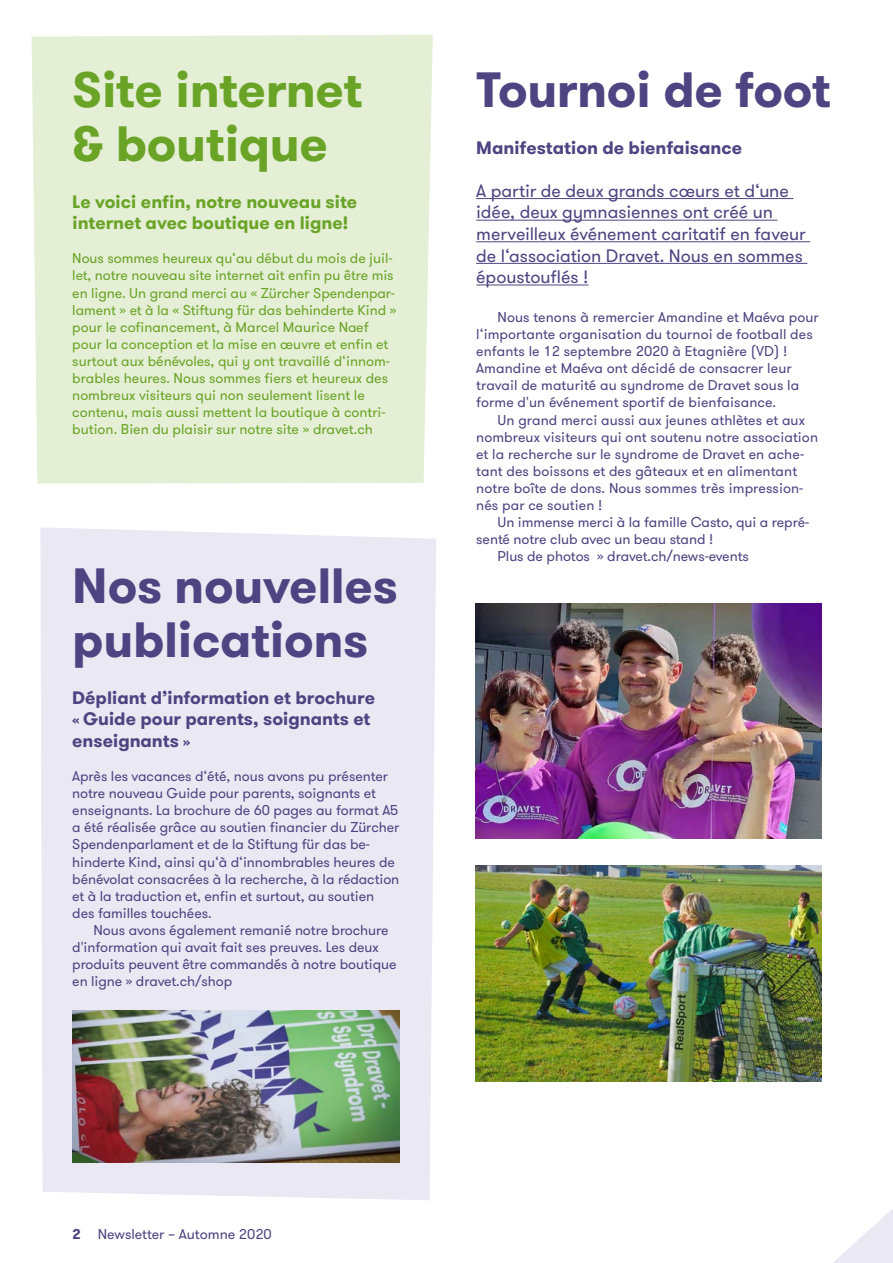
<style>
.page{position:relative;width:893px;height:1263px;background:#fff}
.page>*{position:absolute;margin:0;border:0;box-sizing:border-box;transform-origin:0 0}
.t1{font:700 49.5px/54px "GT Walsheim";letter-spacing:-.01em;color:#4e4482}
.t2{font:700 49.5px/54px "GT Walsheim";letter-spacing:-.01em;color:#6aa426}
.t3{font:18px/21.6px "GT Walsheim";letter-spacing:-.005em;color:#4e4482}
.t4{font:700 18px/21.6px "GT Walsheim";letter-spacing:-.005em;color:#4e4482}
.t5{font:700 18px/21.6px "GT Walsheim";letter-spacing:-.005em;color:#6aa426}
.t6{font:14.25px/17.1px "GT Walsheim";letter-spacing:-.005em;color:#4e4482}
.t7{font:14.25px/17.1px "GT Walsheim";color:#6aa426}
.s1{font-size:14.25px}
.s2{font-weight:700}
</style>
<div class="page">
<svg style="left:833px;top:1209px;width:60px;height:54px"></svg>
<div style="left:40px;top:527px;width:396px;height:673px;background:#eae9f3"></div>
<div style="left:32px;top:35px;width:401px;height:449px;background:#e4efd6"></div>
<img style="left:476px;top:604px;width:345px;height:234px">
<hr style="left:476px;top:198px;width:317px;height:1px;background:#4e4482">
<hr style="left:476px;top:220px;width:301px;height:1px;background:#4e4482">
<hr style="left:476px;top:241px;width:334px;height:1px;background:#4e4482">
<hr style="left:476px;top:263px;width:331px;height:1px;background:#4e4482">
<hr style="left:476px;top:284px;width:113px;height:1px;background:#4e4482">
<img style="left:476px;top:865px;width:345px;height:217px">
<img style="left:72px;top:1010px;width:328px;height:152px">
<h1 class="t2" style="left:72px;top:63px;width:292px">Site internet &amp; boutique</h1>
<h1 class="t1" style="left:476px;top:63px;width:356px">Tournoi de foot</h1>
<p class="t4" style="left:476px;top:137px;width:267px">Manifestation de bienfaisance</p>
<p class="t3" style="left:476px;top:180px;width:331px">A partir de deux grands cœurs et d‘une idée, deux gymnasiennes ont créé un merveilleux événement caritatif en faveur de l‘association Dravet. Nous en sommes époustouflés !</p>
<p class="t6" style="left:476px;top:309px;width:344px;text-indent:21px">Nous tenons à remercier Amandine et Maéva pour l‘importante organisation du tournoi de football des enfants le 12 septembre 2020 à Etagnière (VD) !<br>Amandine et Maéva ont décidé de consacrer leur travail de maturité au syndrome de Dravet sous la forme d'un événement sportif de bienfaisance.</p>
<p class="t6" style="left:476px;top:411px;width:343px;text-indent:21px">Un grand merci aussi aux jeunes athlètes et aux nombreux visiteurs qui ont soutenu notre association et la recherche sur le syndrome de Dravet en ache&shy;tant des boissons et des gâteaux et en alimentant notre boîte de dons. Nous sommes très impression&shy;nés par ce soutien !</p>
<p class="t6" style="left:497px;top:514px;width:313px">Un immense merci à la famille Casto, qui a repré-</p>
<p class="t6" style="left:476px;top:531px;width:238px">senté notre club avec un beau stand !</p>
<p class="t6" style="left:497px;top:548px;width:253px">Plus de photos » dravet.ch/news-events</p>
<p class="t5" style="left:72px;top:191px;width:286px">Le voici enfin, notre nouveau site internet avec boutique en ligne!</p>
<p class="t7" style="left:72px;top:250px;width:326px">Nous sommes heureux qu‘au début du mois de juil&shy;let, notre nouveau site internet ait enfin pu être mis en ligne. Un grand merci au « Zürcher Spendenpar&shy;lament » et à la « Stiftung für das behinderte Kind » pour le cofinancement, à Marcel Maurice Naef pour la conception et la mise en œuvre et enfin et surtout aux bénévoles, qui y ont travaillé d‘innom&shy;brables heures. Nous sommes fiers et heureux des nombreux visiteurs qui non seulement lisent le contenu, mais aussi mettent la boutique à contri&shy;bution. Bien du plaisir sur notre site » dravet.ch</p>
<h1 class="t1" style="left:72px;top:560px;width:327px">Nos nouvelles publications</h1>
<p class="t4" style="left:72px;top:687px;width:304px">Dépliant d’information et brochure <span class="s1">«</span> Guide pour parents, soignants et enseignants <span class="s1">»</span></p>
<p class="t6" style="left:72px;top:768px;width:329px">Après les vacances d‘été, nous avons pu présenter notre nouveau Guide pour parents, soignants et enseignants. La brochure de 60 pages au format A5 a été réalisée grâce au soutien financier du Zürcher Spendenparlament et de la Stiftung für das be&shy;hinderte Kind, ainsi qu‘à d‘innombrables heures de bénévolat consacrées à la recherche, à la rédaction et à la traduction et, enfin et surtout, au soutien des familles touchées.</p>
<p class="t6" style="left:72px;top:922px;width:326px;text-indent:21px">Nous avons également remanié notre brochure d'information qui avait fait ses preuves. Les deux produits peuvent être commandés à notre boutique en ligne » dravet.ch/shop</p>
<p class="t6" style="left:72px;top:1226px;width:201px"><span class="s2">2</span> Newsletter – Automne 2020</p>
</div>
